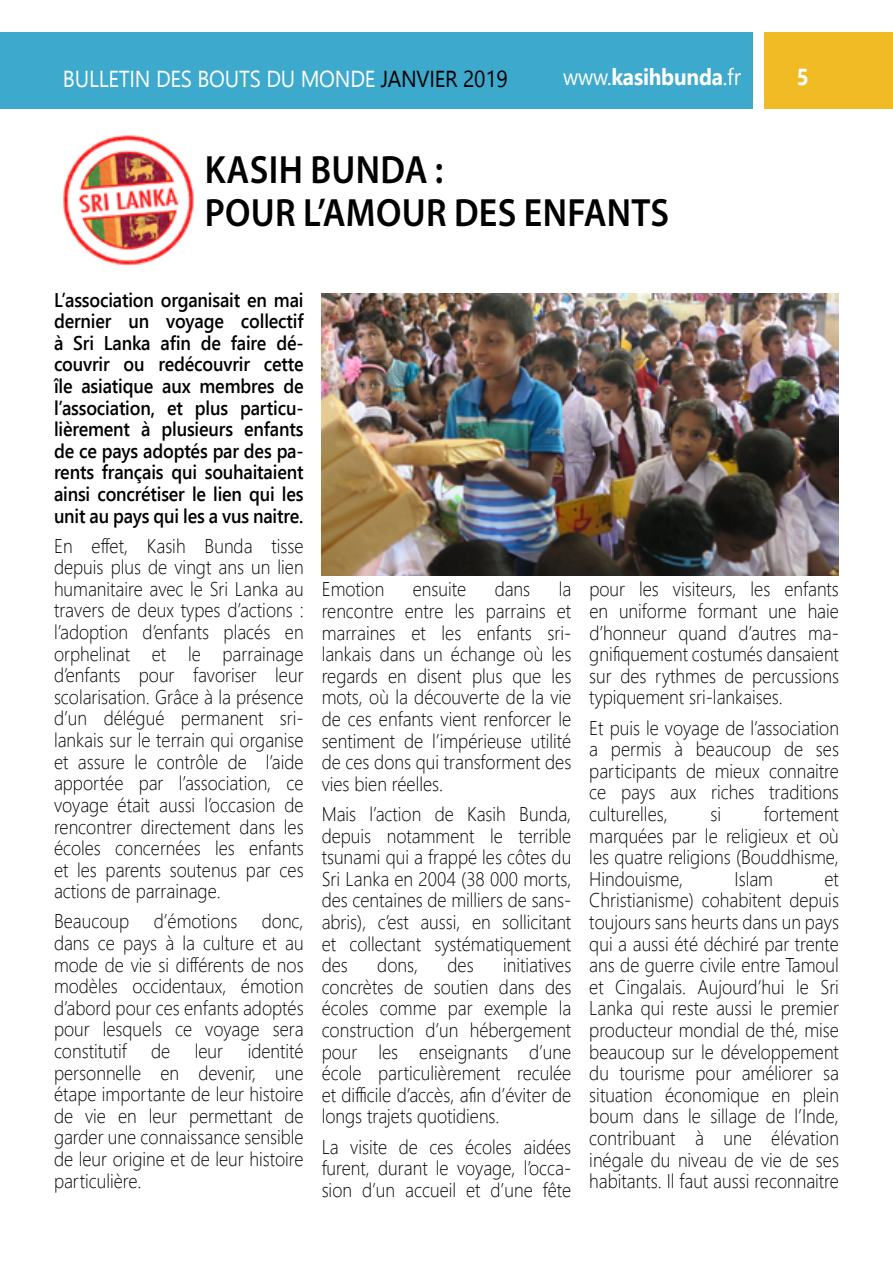
<style>
.page{position:relative;width:893px;height:1263px;background:#fff}
.page>*{position:absolute;margin:0;border:0;box-sizing:border-box;transform-origin:0 0}
.t1{font:600 39.6px/43.2px "Myriad Pro";letter-spacing:.01em;color:#000;scale:.91 1}
.t2{font:23.1px "Segoe UI";letter-spacing:-.01em;color:#fff;scale:.91 1}
.t3{font:700 23.1px "Segoe UI";letter-spacing:-.01em;color:#fff;scale:.91 1}
.t4{font:300 19.8px/21.6px "Segoe UI";color:#000;text-align:justify;scale:.91 1}
.t5{font:600 19.8px/21.6px "Segoe UI";letter-spacing:-.01em;color:#000;text-align:justify;scale:.91 1}
.s1{color:#000}
.s2{font-weight:400}
</style>
<div class="page">
<div style="left:765px;top:32px;width:128px;height:76px;background:#f1bb25"></div>
<div style="left:0;top:32px;width:753px;height:76px;background:#3ca9cd"></div>
<img style="left:62px;top:135px;width:132px;height:131px">
<img style="left:322px;top:293px;width:517px;height:282px">
<p class="t2" style="left:63px;top:60px;width:490px">BULLETIN DES BOUTS DU MONDE <span class="s1">JANVIER 2019</span></p>
<p class="t3" style="left:563px;top:59px;width:197px"><span class="s2">www.</span>kasihbunda<span class="s2">.fr</span></p>
<p class="t3" style="left:797px;top:59px;width:15px">5</p>
<h1 class="t1" style="left:205px;top:147px;width:512px">KASIH BUNDA :<br>POUR L’AMOUR DES ENFANTS</h1>
<p class="t5" style="left:54px;top:288px;width:276px">L’association organisait en mai dernier un voyage collectif à Sri Lanka afin de faire dé&shy;couvrir ou redécouvrir cette île asiatique aux membres de l’association, et plus particu&shy;lièrement à plusieurs enfants de ce pays adoptés par des pa&shy;rents français qui souhaitaient ainsi concrétiser le lien qui les unit au pays qui les a vus naitre.</p>
<p class="t4" style="left:54px;top:534px;width:276px">En effet, Kasih Bunda tisse depuis plus de vingt ans un lien humanitaire avec le Sri Lanka au travers de deux types d’actions : l’adoption d’enfants placés en orphelinat et le parrainage d’enfants pour favoriser leur scolarisation. Grâce à la présence d’un délégué permanent sri&shy;lankais sur le terrain qui organise et assure le contrôle de l’aide apportée par l’association, ce voyage était aussi l’occasion de rencontrer directement dans les écoles concernées les enfants et les parents soutenus par ces actions de parrainage.</p>
<p class="t4" style="left:54px;top:910px;width:276px">Beaucoup d’émotions donc, dans ce pays à la culture et au mode de vie si différents de nos modèles occidentaux, émotion d’abord pour ces enfants adoptés pour lesquels ce voyage sera constitutif de leur identité personnelle en devenir, une étape importante de leur histoire de vie en leur permettant de garder une connaissance sensible de leur origine et de leur histoire particulière.</p>
<p class="t4" style="left:322px;top:578px;width:276px;text-indent:237px">la rencontre entre les parrains et marraines et les enfants sri&shy;lankais dans un échange où les regards en disent plus que les mots, où la découverte de la vie de ces enfants vient renforcer le sentiment de l’impérieuse utilité de ces dons qui transforment des vies bien réelles.</p>
<p class="t4" style="left:322px;top:802px;width:276px">Mais l’action de Kasih Bunda, depuis notamment le terrible tsunami qui a frappé les côtes du Sri Lanka en 2004 (38 000 morts, des centaines de milliers de sans&shy;abris), c’est aussi, en sollicitant et collectant systématiquement des</p>
<p class="t4" style="left:322px;top:578px;width:70px">Emotion</p>
<p class="t4" style="left:413px;top:578px;width:60px">ensuite</p>
<p class="t4" style="left:495px;top:578px;width:41px">dans</p>
<p class="t4" style="left:377px;top:953px;width:46px">dons,</p>
<p class="t4" style="left:447px;top:953px;width:30px">des</p>
<p class="t4" style="left:322px;top:953px;width:276px;text-indent:181px">initiatives concrètes de soutien dans des écoles comme par exemple la construction d’un hébergement pour les enseignants d’une école particulièrement reculée et difficile d’accès, afin d’éviter de longs trajets quotidiens.</p>
<p class="t4" style="left:322px;top:1135px;width:276px">La visite de ces écoles aidées furent, durant le voyage, l’occa&shy;sion d’un accueil et d’une fête</p>
<p class="t4" style="left:589px;top:578px;width:276px">pour les visiteurs, les enfants en uniforme formant une haie d’honneur quand d’autres ma&shy;gnifiquement costumés dansaient sur des rythmes de percussions typiquement sri-lankaises.</p>
<p class="t4" style="left:589px;top:716px;width:276px">Et puis le voyage de l’association a permis à beaucoup de ses participants de mieux connaitre ce pays aux riches traditions culturelles,</p>
<p class="t4" style="left:589px;top:802px;width:276px;text-indent:175px">fortement marquées par le religieux et où les quatre religions (Bouddhisme, Hindouisme,</p>
<p class="t4" style="left:710px;top:802px;width:13px">si</p>
<p class="t4" style="left:735px;top:867px;width:44px">Islam</p>
<p class="t4" style="left:589px;top:867px;width:276px;text-indent:235px">et Christianisme) cohabitent depuis toujours sans heurts dans un pays qui a aussi été déchiré par trente ans de guerre civile entre Tamoul et Cingalais. Aujourd’hui le Sri Lanka qui reste aussi le premier producteur mondial de thé, mise beaucoup sur le développement du tourisme pour améliorer sa situation économique en plein boum dans le sillage de l’Inde, contribuant à une élévation inégale du niveau de vie de ses habitants. Il faut aussi reconnaitre</p>
</div>
